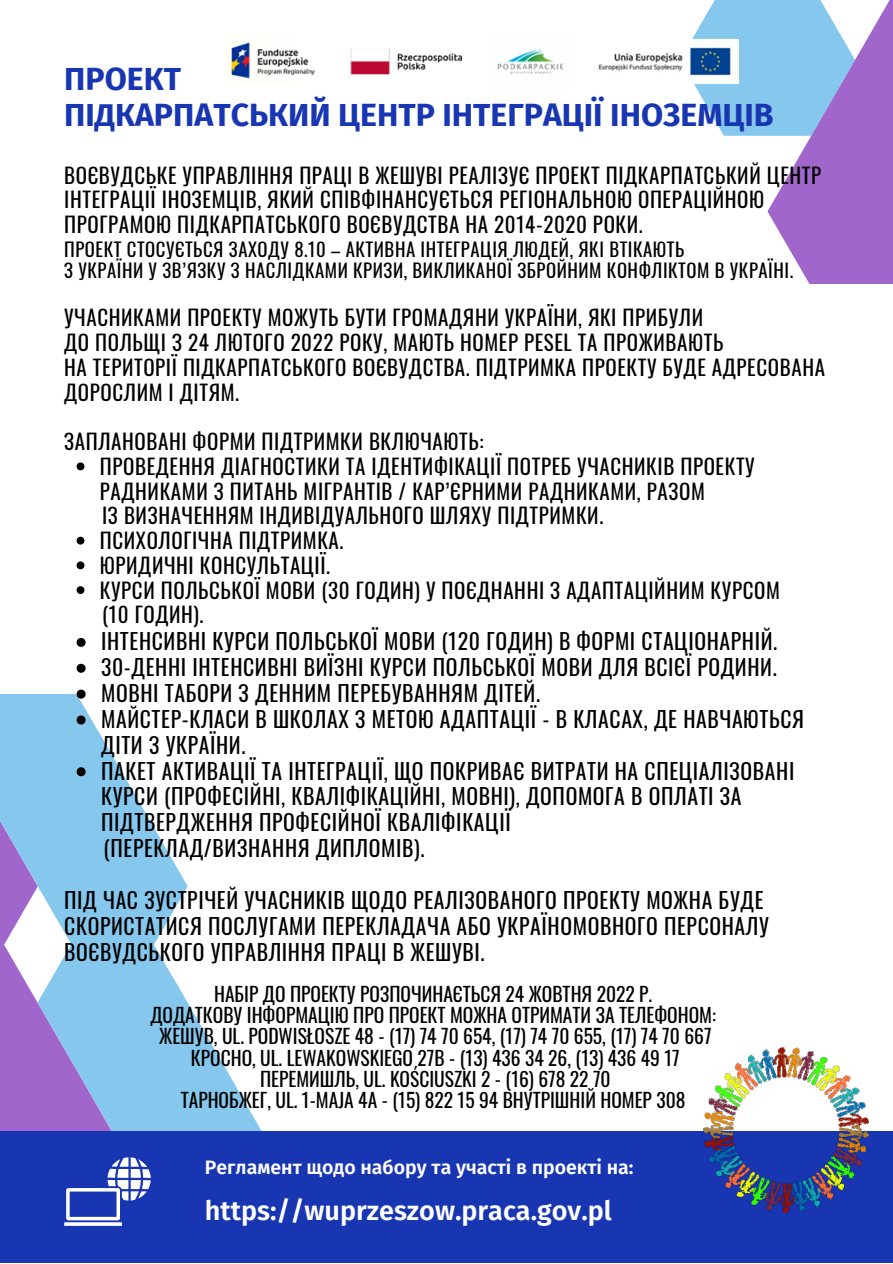
<style>
.page{position:relative;width:893px;height:1264px;background:#fff}
.page>*{position:absolute;margin:0;border:0;box-sizing:border-box;transform-origin:0 0}
.t1{font:700 32.1px/36.6px "Fira Sans";color:#1836b2}
.t2{font:600 27px "Fira Sans";color:#fff}
.t3{font:21.75px/25.8px "Oswald";letter-spacing:.03em;color:#000}
.t4{font:21px/24.8px "Oswald";letter-spacing:.03em;color:#000}
.t5{font:19.5px/21.3px "Oswald";color:#000;text-align:center}
.t6{font:600 19.5px "Fira Sans";color:#fff}
.t7{font:18.75px/21.3px "Oswald";letter-spacing:.03em;color:#000}
</style>
<div class="page">
<svg style="left:151px;top:823px;width:37px;height:117px;fill:#86c7ed"></svg>
<svg style="left:697px;top:0;width:195px;height:283px"></svg>
<svg style="left:151px;top:940px;width:111px;height:191px"></svg>
<div style="left:0;top:1131px;width:892px;height:131px;background:#1836b2"></div>
<img style="left:229px;top:31px;width:509px;height:60px">
<img style="left:703px;top:1047px;width:165px;height:165px">
<svg style="left:77px;top:462px;width:7px;height:8px"></svg>
<svg style="left:77px;top:536px;width:7px;height:8px"></svg>
<svg style="left:77px;top:561px;width:7px;height:8px"></svg>
<svg style="left:77px;top:586px;width:7px;height:8px"></svg>
<svg style="left:77px;top:638px;width:9px;height:9px"></svg>
<svg style="left:77px;top:663px;width:9px;height:9px"></svg>
<svg style="left:0;top:689px;width:151px;height:536px"></svg>
<h1 class="t1" style="left:64px;top:61px;width:711px">ПРОЕКТ<br>ПІДКАРПАТСЬКИЙ ЦЕНТР ІНТЕГРАЦІЇ ІНОЗЕМЦІВ</h1>
<p class="t4" style="left:64px;top:162px;width:758px">ВОЄВУДСЬКЕ УПРАВЛІННЯ ПРАЦІ В ЖЕШУВІ РЕАЛІЗУЄ ПРОЕКТ ПІДКАРПАТСЬКИЙ ЦЕНТР<br>ІНТЕГРАЦІЇ ІНОЗЕМЦІВ, ЯКИЙ СПІВФІНАНСУЄТЬСЯ РЕГІОНАЛЬНОЮ ОПЕРАЦІЙНОЮ<br>ПРОГРАМОЮ ПІДКАРПАТСЬКОГО ВОЄВУДСТВА НА 2014-2020 РОКИ.</p>
<p class="t7" style="left:64px;top:237px;width:730px">ПРОЕКТ СТОСУЄТЬСЯ ЗАХОДУ 8.10 – АКТИВНА ІНТЕГРАЦІЯ ЛЮДЕЙ, ЯКІ ВТІКАЮТЬ<br>З УКРАЇНИ У ЗВ’ЯЗКУ З НАСЛІДКАМИ КРИЗИ, ВИКЛИКАНОЇ ЗБРОЙНИМ КОНФЛІКТОМ В УКРАЇНІ.</p>
<p class="t4" style="left:64px;top:304px;width:762px">УЧАСНИКАМИ ПРОЕКТУ МОЖУТЬ БУТИ ГРОМАДЯНИ УКРАЇНИ, ЯКІ ПРИБУЛИ<br>ДО ПОЛЬЩІ З 24 ЛЮТОГО 2022 РОКУ, МАЮТЬ НОМЕР PESEL ТА ПРОЖИВАЮТЬ<br>НА ТЕРИТОРІЇ ПІДКАРПАТСЬКОГО ВОЄВУДСТВА. ПІДТРИМКА ПРОЕКТУ БУДЕ АДРЕСОВАНА ДОРОСЛИМ І ДІТЯМ.</p>
<p class="t4" style="left:64px;top:428px;width:421px">ЗАПЛАНОВАНІ ФОРМИ ПІДТРИМКИ ВКЛЮЧАЮТЬ:</p>
<p class="t4" style="left:100px;top:453px;width:656px">ПРОВЕДЕННЯ ДІАГНОСТИКИ ТА ІДЕНТИФІКАЦІЇ ПОТРЕБ УЧАСНИКІВ ПРОЕКТУ<br>РАДНИКАМИ З ПИТАНЬ МІГРАНТІВ / КАР’ЄРНИМИ РАДНИКАМИ, РАЗОМ</p>
<p class="t4" style="left:100px;top:527px;width:681px">ПСИХОЛОГІЧНА ПІДТРИМКА.<br>ЮРИДИЧНІ КОНСУЛЬТАЦІЇ.<br>КУРСИ ПОЛЬСЬКОЇ МОВИ (30 ГОДИН) У ПОЄДНАННІ З АДАПТАЦІЙНИМ КУРСОМ</p>
<p class="t3" style="left:101px;top:627px;width:704px">IНТЕНСИВНІ КУРСИ ПОЛЬСЬКОЇ МОВИ (120 ГОДИН) В ФОРМІ СТАЦІОНАРНІЙ.<br>30-ДЕННІ ІНТЕНСИВНІ ВИЇЗНІ КУРСИ ПОЛЬСЬКОЇ МОВИ ДЛЯ ВСІЄЇ РОДИНИ.<br>МОВНІ ТАБОРИ З ДЕННИМ ПЕРЕБУВАННЯМ ДІТЕЙ.<br>МАЙСТЕР-КЛАСИ В ШКОЛАХ З МЕТОЮ АДАПТАЦІЇ - В КЛАСАХ, ДЕ НАВЧАЮТЬСЯ ДІТИ З УКРАЇНИ.<br>ПАКЕТ АКТИВАЦІЇ ТА ІНТЕГРАЦІЇ, ЩО ПОКРИВАЄ ВИТРАТИ НА СПЕЦІАЛІЗОВАНІ КУРСИ (ПРОФЕСІЙНІ, КВАЛІФІКАЦІЙНІ, МОВНІ), ДОПОМОГА В ОПЛАТІ ЗА ПІДТВЕРДЖЕННЯ ПРОФЕСІЙНОЇ КВАЛІФІКАЦІЇ</p>
<p class="t4" style="left:102px;top:502px;width:502px">ІЗ ВИЗНАЧЕННЯМ ІНДИВІДУАЛЬНОГО ШЛЯХУ ПІДТРИМКИ.</p>
<p class="t4" style="left:102px;top:601px;width:103px">(10 ГОДИН).</p>
<p class="t3" style="left:103px;top:834px;width:322px">(ПЕРЕКЛАД/ВИЗНАННЯ ДИПЛОМІВ).</p>
<p class="t3" style="left:64px;top:886px;width:706px">ПІД ЧАС ЗУСТРІЧЕЙ УЧАСНИКІВ ЩОДО РЕАЛІЗОВАНОГО ПРОЕКТУ МОЖНА БУДЕ<br>СКОРИСТАТИСЯ ПОСЛУГАМИ ПЕРЕКЛАДАЧА АБО УКРАЇНОМОВНОГО ПЕРСОНАЛУ<br>ВОЄВУДСЬКОГО УПРАВЛІННЯ ПРАЦІ В ЖЕШУВІ.</p>
<p class="t5" style="left:150px;top:982px;width:567px">НАБІР ДО ПРОЕКТУ РОЗПОЧИНАЄТЬСЯ 24 ЖОВТНЯ 2022 Р.<br>ДОДАТКОВУ ІНФОРМАЦІЮ ПРО ПРОЕКТ МОЖНА ОТРИМАТИ ЗА ТЕЛЕФОНОМ:<br>ЖЕШУВ, UL. PODWISŁOSZE 48 - (17) 74 70 654, (17) 74 70 655, (17) 74 70 667<br>КРОСНО, UL. LEWAKOWSKIEGO 27B - (13) 436 34 26, (13) 436 49 17<br>ПЕРЕМИШЛЬ, UL. KOŚCIUSZKI 2 - (16) 678 22 70<br>ТАРНОБЖЕГ, UL. 1-MAJA 4A - (15) 822 15 94 ВНУТРІШНІЙ НОМЕР 308</p>
<p class="t6" style="left:205px;top:1156px;width:430px">Регламент щодо набору та участі в проекті на:</p>
<p class="t2" style="left:205px;top:1194px;width:408px">https://wuprzeszow.praca.gov.pl</p>
</div>
